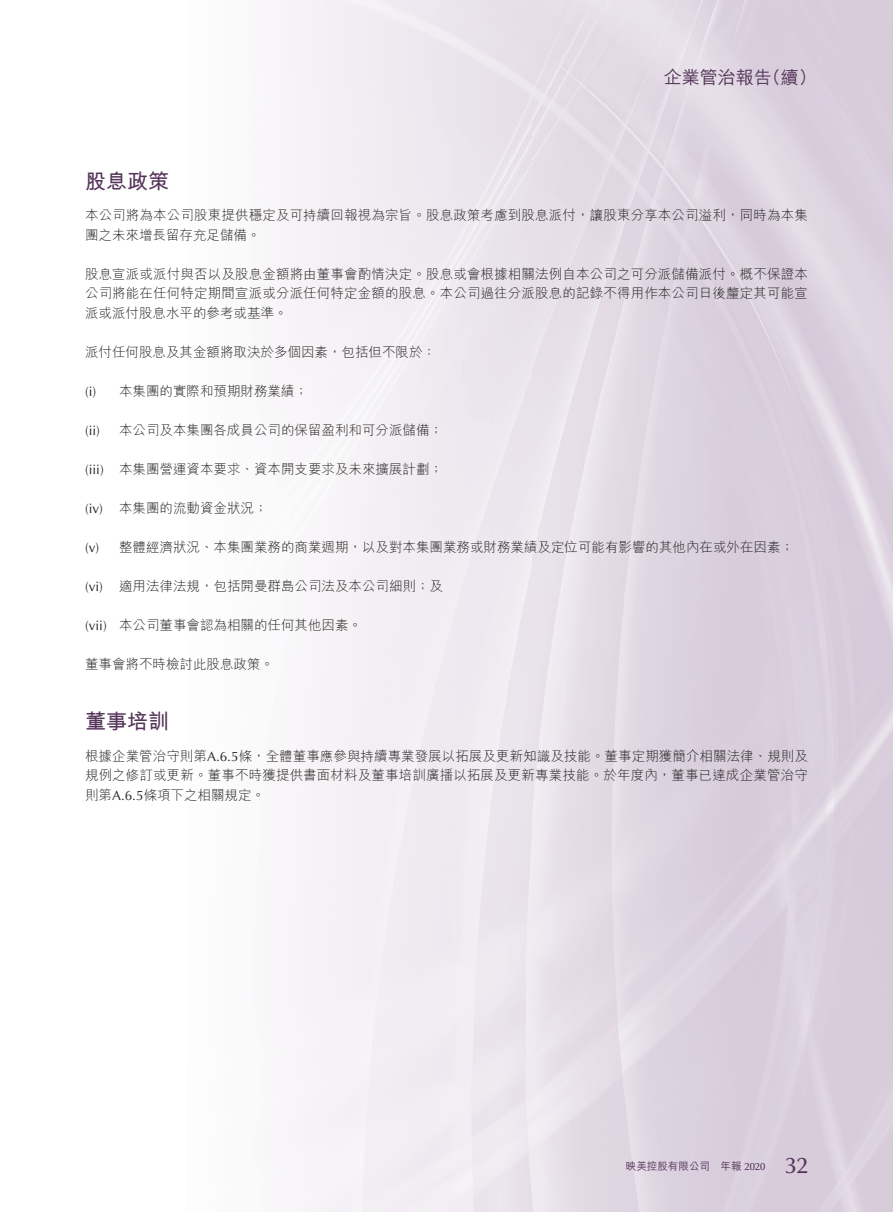
<style>
.page{position:relative;width:893px;height:1212px;background:#fff}
.page>*{position:absolute;margin:0;border:0;box-sizing:border-box;transform-origin:0 0}
.t1{font:21px "M Hei HK Bold E Ten B5 H";color:#55365a}
.t2{font:18px "M Hei HK Medium E Ten B5 H";color:#55365a}
.t3{font:13.5px/19.5px "M Hei HK Light E Ten B5 H";color:#231f20;text-align:justify}
.t4{font:13.5px "Optima LT Std";color:#231f20}
.t5{font:10.5px "M Hei HK Medium E Ten B5 H";color:#55365a}
.s1{font-family:"Optima LT Std"}
.s2{font-family:"Optima LT Std";font-weight:500}
.s3{font-family:"Optima LT Std";font-weight:500;font-size:22.5px}
</style>
<div class="page">
<h2 class="t2" style="left:664px;top:71px;width:154px">企業管治報告（續）</h2>
<h1 class="t1" style="left:85px;top:173px;width:85px">股息政策</h1>
<p class="t3" style="left:85px;top:207px;width:724px">本公司將為本公司股東提供穩定及可持續回報視為宗旨。股息政策考慮到股息派付，讓股東分享本公司溢利，同時為本集團之未來增長留存充足儲備。</p>
<p class="t3" style="left:85px;top:266px;width:724px">股息宣派或派付與否以及股息金額將由董事會酌情決定。股息或會根據相關法例自本公司之可分派儲備派付。概不保證本公司將能在任何特定期間宣派或分派任何特定金額的股息。本公司過往分派股息的記錄不得用作本公司日後釐定其可能宣派或派付股息水平的參考或基準。</p>
<p class="t3" style="left:85px;top:344px;width:352px">派付任何股息及其金額將取決於多個因素，包括但不限於：</p>
<p class="t3" style="left:85px;top:383px;width:225px"><span class="s1">(i)</span> 本集團的實際和預期財務業績；</p>
<p class="t4" style="left:85px;top:425px;width:17px">(ii)</p>
<p class="t3" style="left:119px;top:422px;width:326px">本公司及本集團各成員公司的保留盈利和可分派儲備；</p>
<p class="t3" style="left:85px;top:461px;width:360px"><span class="s1">(iii)</span> 本集團營運資本要求、資本開支要求及未來擴展計劃；</p>
<p class="t3" style="left:85px;top:500px;width:184px"><span class="s1">(iv)</span> 本集團的流動資金狀況；</p>
<p class="t3" style="left:85px;top:539px;width:711px"><span class="s1">(v)</span> 整體經濟狀況、本集團業務的商業週期，以及對本集團業務或財務業績及定位可能有影響的其他內在或外在因素；</p>
<p class="t3" style="left:85px;top:578px;width:360px"><span class="s1">(vi)</span> 適用法律法規，包括開曼群島公司法及本公司細則；及</p>
<p class="t3" style="left:85px;top:617px;width:279px"><span class="s1">(vii)</span> 本公司董事會認為相關的任何其他因素。</p>
<p class="t3" style="left:85px;top:656px;width:190px">董事會將不時檢討此股息政策。</p>
<h1 class="t1" style="left:85px;top:713px;width:85px">董事培訓</h1>
<p class="t3" style="left:85px;top:748px;width:724px">根據企業管治守則第<span class="s1">A.6.5</span>條，全體董事應參與持續專業發展以拓展及更新知識及技能。董事定期獲簡介相關法律、規則及規例之修訂或更新。董事不時獲提供書面材料及董事培訓廣播以拓展及更新專業技能。於年度內，董事已達成企業管治守則第<span class="s1">A.6.5</span>條項下之相關規定。</p>
<p class="t5" style="left:626px;top:1162px;width:183px">映美控股有限公司 年報 <span class="s2">2020</span> <span class="s3">32</span></p>
</div>
